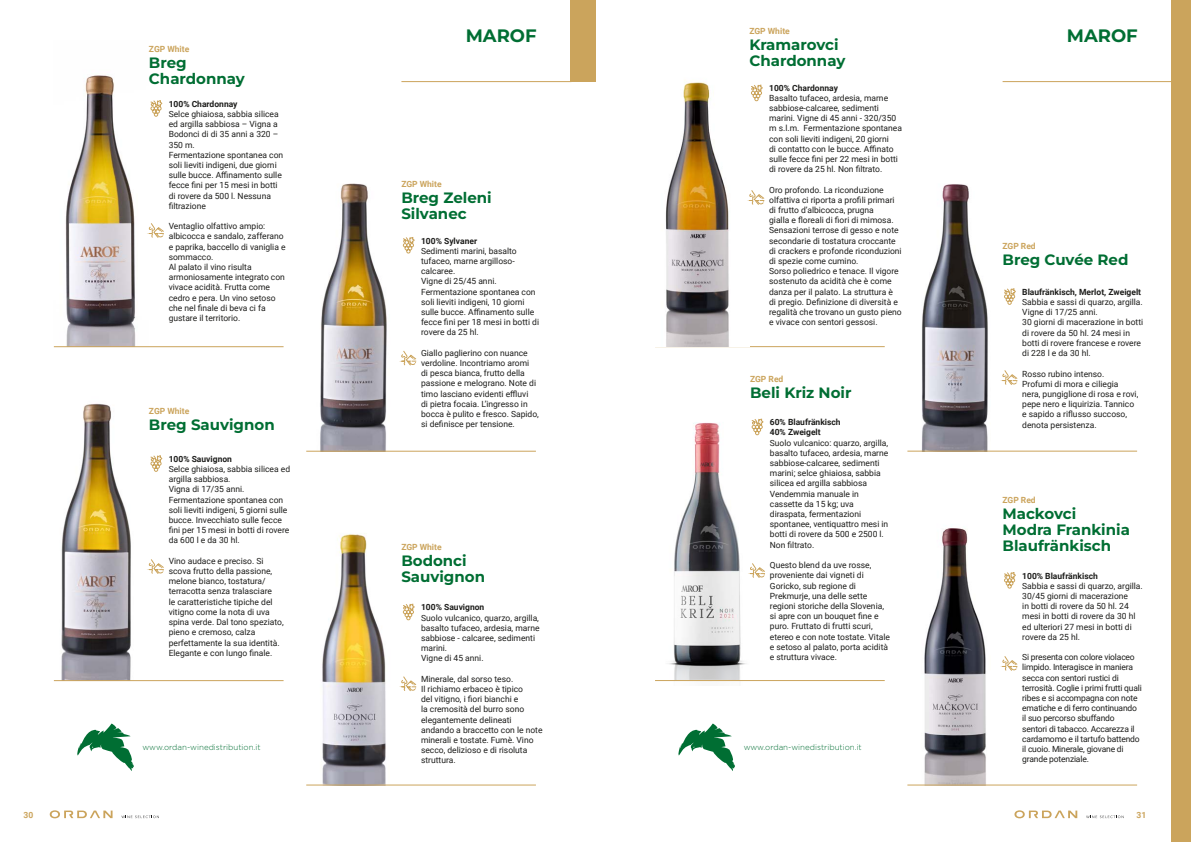
<style>
.page{position:relative;width:1191px;height:842px;background:#fff}
.page>*{position:absolute;margin:0;border:0;box-sizing:border-box;transform-origin:0 0}
.t1{font:700 18px "Montserrat";color:#006e33}
.t2{font:700 15px/16px "Montserrat";color:#006e33}
.t3{font:8.5px/10.2px "Roboto";color:#1d1d1b}
.t4{font:8.5px/10.2px "Roboto";letter-spacing:-.02em;color:#1d1d1b}
.t5{font:700 8.5px/10.2px "Roboto";color:#1d1d1b}
.t6{font:700 8.5px "Roboto";color:#cba45c}
.t7{font:300 8px "Gotham";color:#006e33}
</style>
<div class="page">
<img style="left:665px;top:422px;width:84px;height:258px">
<img style="left:907px;top:184px;width:95px;height:267px">
<svg style="left:1004px;top:288px;width:12px;height:17px"></svg>
<svg style="left:1001px;top:369px;width:17px;height:17px"></svg>
<img style="left:907px;top:528px;width:95px;height:257px">
<svg style="left:1004px;top:572px;width:12px;height:17px"></svg>
<svg style="left:1001px;top:655px;width:17px;height:17px"></svg>
<svg style="left:751px;top:418px;width:13px;height:17px"></svg>
<svg style="left:749px;top:563px;width:16px;height:15px"></svg>
<svg style="left:50px;top:810px;width:63px;height:8px"></svg>
<svg style="left:121px;top:815px;width:38px;height:3px"></svg>
<hr style="left:655px;top:346px;width:229px;height:1px;background:#cba45c">
<hr style="left:655px;top:680px;width:229px;height:1px;background:#cba45c">
<hr style="left:907px;top:451px;width:230px;height:1px;background:#cba45c">
<img style="left:665px;top:80px;width:83px;height:266px">
<svg style="left:751px;top:84px;width:12px;height:17px"></svg>
<svg style="left:748px;top:190px;width:17px;height:15px"></svg>
<div style="left:1171px;top:0;width:20px;height:842px;background:#cba45c"></div>
<hr style="left:1002px;top:81px;width:170px;height:1px;background:#cba45c">
<hr style="left:907px;top:785px;width:230px;height:1px;background:#cba45c">
<svg style="left:678px;top:723px;width:57px;height:48px"></svg>
<svg style="left:1014px;top:810px;width:63px;height:8px"></svg>
<svg style="left:1086px;top:815px;width:37px;height:3px"></svg>
<img style="left:306px;top:533px;width:95px;height:252px">
<img style="left:65px;top:75px;width:83px;height:271px">
<img style="left:61px;top:403px;width:87px;height:277px">
<svg style="left:150px;top:100px;width:13px;height:17px"></svg>
<svg style="left:150px;top:455px;width:13px;height:17px"></svg>
<svg style="left:148px;top:223px;width:16px;height:15px"></svg>
<svg style="left:148px;top:559px;width:16px;height:15px"></svg>
<div style="left:570px;top:0;width:25px;height:82px;background:#cba45c"></div>
<img style="left:306px;top:183px;width:95px;height:268px">
<hr style="left:306px;top:451px;width:230px;height:1px;background:#cba45c">
<hr style="left:54px;top:346px;width:229px;height:1px;background:#cba45c">
<hr style="left:54px;top:680px;width:229px;height:1px;background:#cba45c">
<hr style="left:401px;top:81px;width:170px;height:1px;background:#cba45c">
<svg style="left:402px;top:237px;width:13px;height:17px"></svg>
<svg style="left:401px;top:350px;width:16px;height:16px"></svg>
<svg style="left:77px;top:723px;width:57px;height:48px"></svg>
<hr style="left:306px;top:785px;width:230px;height:1px;background:#cba45c">
<svg style="left:402px;top:603px;width:13px;height:17px"></svg>
<svg style="left:401px;top:676px;width:16px;height:15px"></svg>
<p class="t6" style="left:23px;top:808px;width:11px">30</p>
<p class="t6" style="left:149px;top:43px;width:42px">ZGP White</p>
<h2 class="t2" style="left:149px;top:54px;width:97px">Breg<br>Chardonnay</h2>
<p class="t5" style="left:169px;top:98px;width:70px">100% Chardonnay</p>
<p class="t3" style="left:169px;top:109px;width:116px">Selce ghiaiosa, sabbia silicea ed argilla sabbiosa – Vigna a<br>Bodonci di di 35 anni a 320 –<br>350 m.<br>Fermentazione spontanea con soli lieviti indigeni, due giorni sulle bucce. Affinamento sulle fecce fini per 15 mesi in botti di rovere da 500 l. Nessuna filtrazione</p>
<p class="t3" style="left:169px;top:221px;width:118px">Ventaglio olfattivo ampio: albicocca e sandalo, zafferano e paprika, baccello di vaniglia e sommacco.<br>Al palato il vino risulta armoniosamente integrato con vivace acidità. Frutta come cedro e pera. Un vino setoso che nel finale di beva ci fa gustare il territorio.</p>
<p class="t6" style="left:149px;top:405px;width:42px">ZGP White</p>
<h2 class="t2" style="left:149px;top:416px;width:127px">Breg Sauvignon</h2>
<p class="t5" style="left:169px;top:453px;width:65px">100% Sauvignon</p>
<p class="t3" style="left:169px;top:464px;width:123px">Selce ghiaiosa, sabbia silicea ed argilla sabbiosa.<br>Vigna di 17/35 anni.<br>Fermentazione spontanea con soli lieviti indigeni, 5 giorni sulle bucce. Invecchiato sulle fecce fini per 15 mesi in botti di rovere da 600 l e da 30 hl.</p>
<p class="t3" style="left:169px;top:555px;width:116px">Vino audace e preciso. Si scova frutto della passione, melone bianco, tostatura/ terracotta senza tralasciare<br>le caratteristiche tipiche del vitigno come la nota di uva spina verde. Dal tono speziato, pieno e cremoso, calza perfettamente la sua identità.<br>Elegante e con lungo finale.</p>
<p class="t7" style="left:142px;top:742px;width:120px">www.ordan-winedistribution.it</p>
<h1 class="t1" style="left:466px;top:22px;width:72px">MAROF</h1>
<p class="t6" style="left:401px;top:178px;width:42px">ZGP White</p>
<h2 class="t2" style="left:401px;top:189px;width:92px">Breg Zeleni<br>Silvanec</h2>
<p class="t5" style="left:421px;top:235px;width:58px">100% Sylvaner</p>
<p class="t3" style="left:421px;top:245px;width:119px">Sedimenti marini, basalto tufaceo, marne argilloso&shy;calcaree.<br>Vigne di 25/45 anni.<br>Fermentazione spontanea con soli lieviti indigeni, 10 giorni sulle bucce. Affinamento sulle fecce fini per 18 mesi in botti di rovere da 25 hl.</p>
<p class="t3" style="left:421px;top:347px;width:119px">Giallo paglierino con nuance verdoline. Incontriamo aromi<br>di pesca bianca, frutto della passione e melograno. Note di timo lasciano evidenti effluvi<br>di pietra focaia. L’ingresso in bocca è pulito e fresco. Sapido, si definisce per tensione.</p>
<p class="t6" style="left:401px;top:541px;width:42px">ZGP White</p>
<h2 class="t2" style="left:401px;top:552px;width:85px">Bodonci<br>Sauvignon</h2>
<p class="t5" style="left:421px;top:602px;width:65px">100% Sauvignon</p>
<p class="t3" style="left:421px;top:612px;width:120px">Suolo vulcanico, quarzo, argilla, basalto tufaceo, ardesia, marne sabbiose - calcaree, sedimenti marini.<br>Vigne di 45 anni.</p>
<p class="t3" style="left:421px;top:673px;width:123px">Minerale, dal sorso teso.<br>Il richiamo erbaceo è tipico<br>del vitigno, i fiori bianchi e<br>la cremosità del burro sono elegantemente delineati andando a braccetto con le note minerali e tostate. Fumè. Vino secco, delizioso e di risoluta struttura.</p>
<p class="t6" style="left:749px;top:25px;width:42px">ZGP White</p>
<h2 class="t2" style="left:749px;top:36px;width:97px">Kramarovci<br>Chardonnay</h2>
<p class="t5" style="left:769px;top:82px;width:70px">100% Chardonnay</p>
<p class="t3" style="left:769px;top:92px;width:134px">Basalto tufaceo, ardesia, marne sabbiose-calcaree, sedimenti marini. Vigne di 45 anni - 320/350 m s.l.m. Fermentazione spontanea con soli lieviti indigeni, 20 giorni<br>di contatto con le bucce. Affinato sulle fecce fini per 22 mesi in botti di rovere da 25 hl. Non filtrato.</p>
<p class="t3" style="left:769px;top:184px;width:134px">Oro profondo. La riconduzione olfattiva ci riporta a profili primari di frutto d’albicocca, prugna<br>gialla e floreali di fiori di mimosa.<br>Sensazioni terrose di gesso e note secondarie di tostatura croccante di crackers e profonde riconduzioni di spezie come cumino.<br>Sorso poliedrico e tenace. Il vigore sostenuto da acidità che è come danza per il palato. La struttura è di pregio. Definizione di diversità e regalità che trovano un gusto pieno e vivace con sentori gessosi.</p>
<p class="t6" style="left:750px;top:373px;width:35px">ZGP Red</p>
<h2 class="t2" style="left:750px;top:384px;width:103px">Beli Kriz Noir</h2>
<p class="t5" style="left:770px;top:417px;width:72px">60% Blaufränkisch<br>40% Zweigelt</p>
<p class="t3" style="left:770px;top:437px;width:120px">Suolo vulcanico: quarzo, argilla, basalto tufaceo, ardesia, marne sabbiose-calcaree, sedimenti marini; selce ghiaiosa, sabbia silicea ed argilla sabbiosa<br>Vendemmia manuale in cassette da 15 kg; uva diraspata, fermentazioni spontanee, ventiquattro mesi in botti di rovere da 500 e 2500 l.<br>Non filtrato.</p>
<p class="t3" style="left:770px;top:560px;width:122px">Questo blend da uve rosse, proveniente dai vigneti di<br>Goricko, sub regione di<br>Prekmurje, una delle sette regioni storiche della Slovenia, si apre con un bouquet fine e puro. Fruttato di frutti scuri, etereo e con note tostate. Vitale e setoso al palato, porta acidità e struttura vivace.</p>
<p class="t7" style="left:743px;top:742px;width:120px">www.ordan-winedistribution.it</p>
<h1 class="t1" style="left:1067px;top:22px;width:72px">MAROF</h1>
<p class="t6" style="left:1002px;top:240px;width:35px">ZGP Red</p>
<h2 class="t2" style="left:1002px;top:251px;width:127px">Breg Cuvée Red</h2>
<p class="t5" style="left:1022px;top:286px;width:120px">Blaufränkisch, Merlot, Zweigelt</p>
<p class="t3" style="left:1022px;top:297px;width:122px">Sabbia e sassi di quarzo, argilla.<br>Vigne di 17/25 anni.<br>30 giorni di macerazione in botti di rovere da 50 hl. 24 mesi in botti di rovere francese e rovere di 228 l e da 30 hl.</p>
<p class="t3" style="left:1022px;top:368px;width:118px">Rosso rubino intenso.<br>Profumi di mora e ciliegia nera, pungiglione di rosa e rovi, pepe nero e liquirizia. Tannico e sapido a riflusso succoso, denota persistenza.</p>
<p class="t6" style="left:1002px;top:494px;width:35px">ZGP Red</p>
<h2 class="t2" style="left:1002px;top:505px;width:129px">Mackovci<br>Modra Frankinia<br>Blaufränkisch</h2>
<p class="t5" style="left:1022px;top:570px;width:77px">100% Blaufränkisch</p>
<p class="t3" style="left:1022px;top:580px;width:122px">Sabbia e sassi di quarzo, argilla.<br>30/45 giorni di macerazione<br>in botti di rovere da 50 hl. 24 mesi in botti di rovere da 30 hl ed ulteriori 27 mesi in botti di rovere da 25 hl.</p>
<p class="t4" style="left:1022px;top:652px;width:121px">Si presenta con colore violaceo limpido. Interagisce in maniera secca con sentori rustici di terrosità. Coglie i primi frutti quali ribes e si accompagna con note ematiche e di ferro continuando il suo percorso sbuffando sentori di tabacco. Accarezza il cardamomo e il tartufo battendo il cuoio. Minerale, giovane di grande potenziale.</p>
<p class="t6" style="left:1136px;top:808px;width:11px">31</p>
</div>
